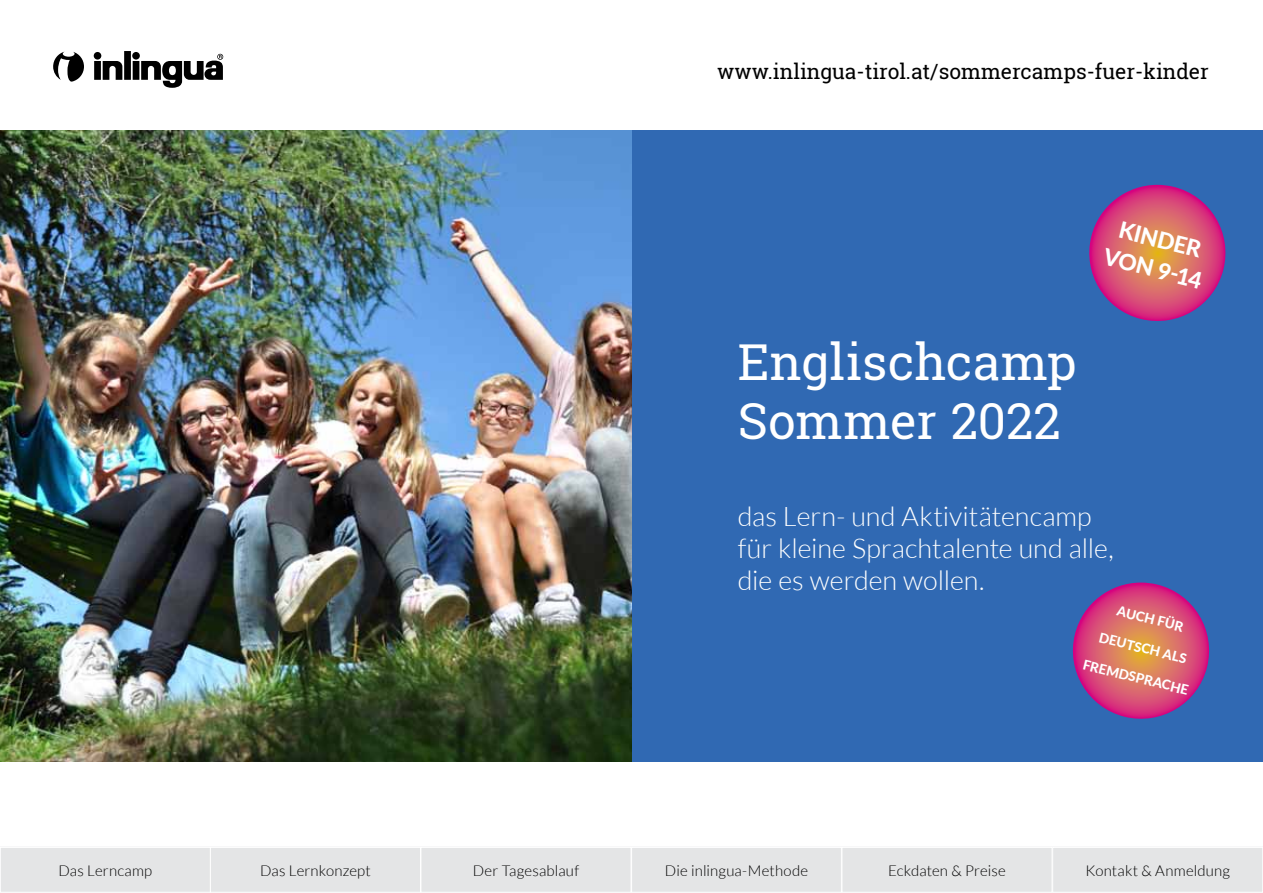
<style>
.page{position:relative;width:1263px;height:893px;background:#fff}
.page>*{position:absolute;margin:0;border:0;box-sizing:border-box;transform-origin:0 0}
.t1{font:49.5px/59.4px "Roboto Slab";color:#fff}
.t2{font:300 27px/32.4px "Lato";color:#fff}
.t3{font:800 22.65px/30px "Lato";color:#fff}
.t4{font:21px "Roboto Slab";color:#000}
.t5{font:21px "Roboto Slab";letter-spacing:.02em;color:#000}
.t6{font:300 15px "Lato";letter-spacing:.01em;color:#000}
.t7{font:800 13.5px "Lato";color:#fff}
</style>
<div class="page">
<div style="left:631px;top:130px;width:632px;height:632px;background:#3069b3"></div>
<img style="left:0;top:130px;width:631px;height:632px">
<svg style="left:1089px;top:185px;width:137px;height:136px"></svg>
<svg style="left:53px;top:51px;width:170px;height:37px"></svg>
<svg style="left:1072px;top:583px;width:138px;height:136px"></svg>
<div style="left:0;top:847px;width:210px;height:45px;background:#e4e5e6"></div>
<div style="left:0;top:847px;width:211px;height:45px;border:1px solid #fff"></div>
<div style="left:421px;top:847px;width:210px;height:45px;background:#e4e5e6"></div>
<div style="left:421px;top:847px;width:210px;height:45px;border:1px solid #fff"></div>
<div style="left:842px;top:847px;width:210px;height:45px;background:#e4e5e6"></div>
<div style="left:842px;top:847px;width:210px;height:45px;border:1px solid #fff"></div>
<div style="left:1053px;top:847px;width:210px;height:45px;background:#e4e5e6"></div>
<div style="left:1052px;top:847px;width:211px;height:45px;border:1px solid #fff"></div>
<div style="left:632px;top:847px;width:209px;height:45px;background:#e4e5e6"></div>
<div style="left:631px;top:847px;width:211px;height:46px;border:1px solid #fff"></div>
<div style="left:210px;top:847px;width:210px;height:45px;background:#e4e5e6"></div>
<div style="left:210px;top:847px;width:211px;height:45px;border:1px solid #fff"></div>
<h3 class="t4" style="left:717px;top:57px;width:493px">www.inlingua-tirol.at/sommercamps-fuer-kinder</h3>
<h3 class="t5" style="left:1016px;top:58px;width:194px">www.inlingua.com</h3>
<h1 class="t1" style="left:738px;top:332px;width:341px">Englischcamp<br>Sommer 2022</h1>
<h3 class="t3" style="left:1115px;top:212px;width:102px;text-indent:8px;rotate:14deg">Kinder von 9-14</h3>
<h2 class="t2" style="left:738px;top:500px;width:377px">das Lern- und Aktivitätencamp für kleine Sprachtalente und alle, die es werden wollen.</h2>
<p class="t7" style="left:1120px;top:601px;width:69px;rotate:14deg">AUCH FÜR</p>
<p class="t7" style="left:1102px;top:627px;width:91px;rotate:14deg">DEUTSCH ALS</p>
<p class="t7" style="left:1086px;top:654px;width:110px;rotate:14deg">FREMDSPRACHE</p>
<p class="t6" style="left:58px;top:862px;width:95px">Das Lerncamp</p>
<p class="t6" style="left:473px;top:862px;width:108px">Der Tagesablauf</p>
<p class="t6" style="left:888px;top:862px;width:119px">Eckdaten &amp; Preise</p>
<p class="t6" style="left:1085px;top:862px;width:146px">Kontakt &amp; Anmeldung</p>
<p class="t6" style="left:260px;top:862px;width:112px">Das Lernkonzept</p>
<p class="t6" style="left:665px;top:862px;width:145px">Die inlingua-Methode</p>
</div>
